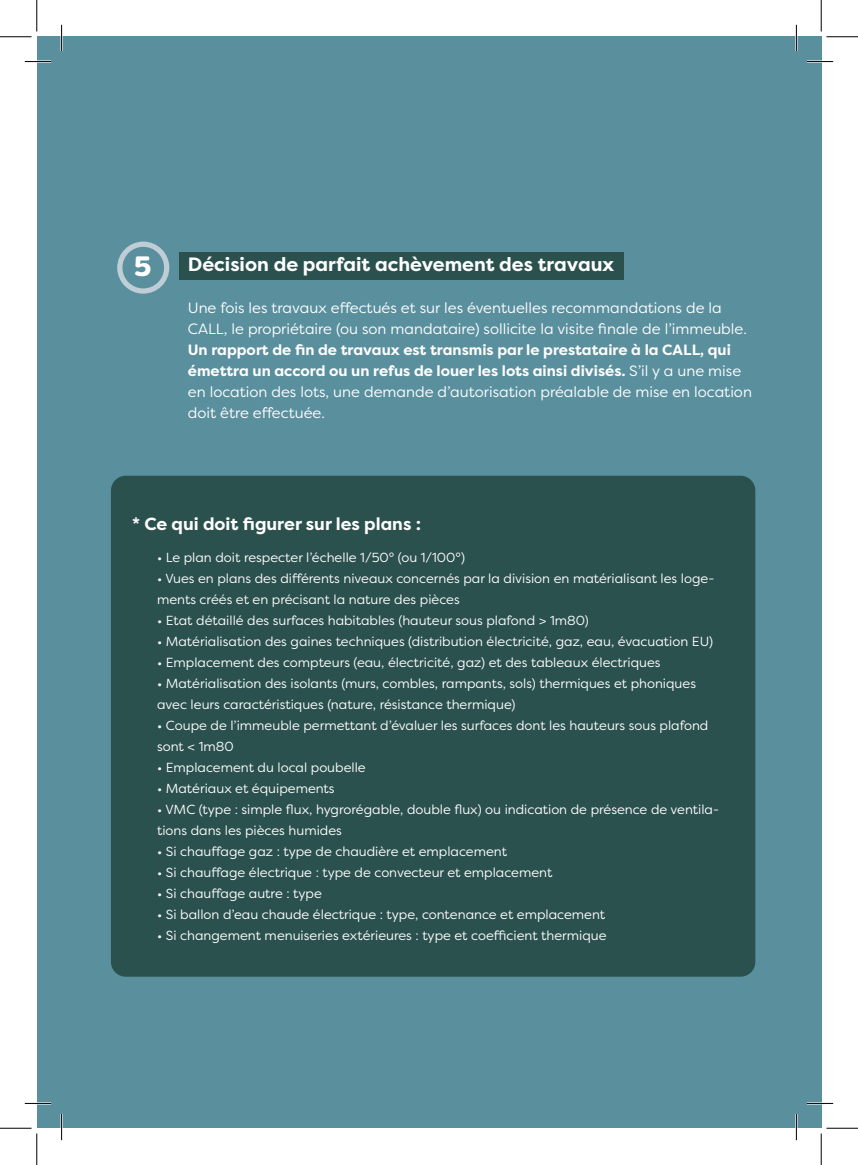
<style>
.page{position:relative;width:858px;height:1165px;background:#fff}
.page>*{position:absolute;margin:0;border:0;box-sizing:border-box;transform-origin:0 0}
.t1{font:900 28px "Filson Soft";color:#fff}
.t2{font:700 19.25px "Filson Pro";color:#fff}
.t3{font:700 17.5px "Filson Pro";color:#fff}
.t4{font:700 14.88px/21px "Filson Pro";color:#fff}
.t5{font:14.88px/21px "Filson Pro";color:#fff}
.t6{font:13.12px/21px "Filson Pro";color:#fff}
.s1{font-weight:400}
</style>
<div class="page">
<div style="left:37px;top:37px;width:784px;height:1091px;background:#5a8f9e"></div>
<svg style="left:117px;top:242px;width:52px;height:52px"></svg>
<div style="left:179px;top:253px;width:444px;height:27px;background:#2b514f"></div>
<div style="left:111px;top:476px;width:644px;height:501px;background:#2b514f;border-radius:15px"></div>
<hr style="left:25px;top:60px;width:26px;height:3px;background:#fff">
<hr style="left:806px;top:60px;width:26px;height:3px;background:#fff">
<hr style="left:25px;top:1102px;width:26px;height:2px;background:#fff">
<hr style="left:806px;top:1102px;width:26px;height:2px;background:#fff">
<hr style="left:60px;top:25px;width:3px;height:26px;background:#fff">
<hr style="left:60px;top:1114px;width:3px;height:26px;background:#fff">
<hr style="left:795px;top:25px;width:2px;height:26px;background:#fff">
<hr style="left:795px;top:1114px;width:2px;height:26px;background:#fff">
<svg style="left:25px;top:61px;width:26px;height:1px"></svg>
<svg style="left:806px;top:61px;width:26px;height:1px"></svg>
<svg style="left:25px;top:1103px;width:26px;height:1px"></svg>
<svg style="left:806px;top:1103px;width:26px;height:1px"></svg>
<svg style="left:61px;top:25px;width:1px;height:26px"></svg>
<svg style="left:61px;top:1114px;width:1px;height:26px"></svg>
<svg style="left:795px;top:25px;width:1px;height:26px"></svg>
<svg style="left:795px;top:1114px;width:1px;height:26px"></svg>
<hr style="left:0;top:36px;width:32px;height:1px;background:#000">
<hr style="left:826px;top:36px;width:31px;height:1px;background:#000">
<hr style="left:0;top:1128px;width:32px;height:1px;background:#000">
<hr style="left:826px;top:1128px;width:31px;height:1px;background:#000">
<hr style="left:36px;top:0;width:1px;height:32px;background:#000">
<hr style="left:36px;top:1133px;width:1px;height:32px;background:#000">
<hr style="left:820px;top:0;width:1px;height:32px;background:#000">
<hr style="left:820px;top:1133px;width:1px;height:32px;background:#000">
<h1 class="t1" style="left:134px;top:249px;width:19px">5</h1>
<h2 class="t2" style="left:188px;top:252px;width:427px">Décision de parfait achèvement des travaux</h2>
<p class="t5" style="left:188px;top:297px;width:560px">Une fois les travaux effectués et sur les éventuelles recommandations de la<br>CALL, le propriétaire (ou son mandataire) sollicite la visite finale de l’immeuble.</p>
<p class="t4" style="left:188px;top:340px;width:565px">Un rapport de fin de travaux est transmis par le prestataire à la CALL, qui émettra un accord ou un refus de louer les lots ainsi divisés. <span class="s1">S’il y a une mise en location des lots, une demande d’autorisation préalable de mise en location doit être effectuée.</span></p>
<h3 class="t3" style="left:132px;top:513px;width:290px">* Ce qui doit figurer sur les plans :</h3>
<p class="t6" style="left:157px;top:546px;width:309px">• Le plan doit respecter l’échelle 1/50° (ou 1/100°)</p>
<p class="t6" style="left:157px;top:567px;width:558px">• Vues en plans des différents niveaux concernés par la division en matérialisant les loge&shy;ments créés et en précisant la nature des pièces</p>
<p class="t6" style="left:157px;top:609px;width:433px">• Etat détaillé des surfaces habitables (hauteur sous plafond &gt; 1m80)</p>
<p class="t6" style="left:157px;top:630px;width:557px">• Matérialisation des gaines techniques (distribution électricité, gaz, eau, évacuation EU)</p>
<p class="t6" style="left:157px;top:651px;width:505px">• Emplacement des compteurs (eau, électricité, gaz) et des tableaux électriques</p>
<p class="t6" style="left:157px;top:672px;width:540px">• Matérialisation des isolants (murs, combles, rampants, sols) thermiques et phoniques avec leurs caractéristiques (nature, résistance thermique)</p>
<p class="t6" style="left:157px;top:714px;width:552px">• Coupe de l’immeuble permettant d’évaluer les surfaces dont les hauteurs sous plafond sont &lt; 1m80</p>
<p class="t6" style="left:157px;top:756px;width:210px">• Emplacement du local poubelle</p>
<p class="t6" style="left:157px;top:777px;width:179px">• Matériaux et équipements</p>
<p class="t6" style="left:157px;top:798px;width:563px">• VMC (type : simple flux, hygrorégable, double flux) ou indication de présence de ventila&shy;tions dans les pièces humides</p>
<p class="t6" style="left:157px;top:840px;width:351px">• Si chauffage gaz : type de chaudière et emplacement</p>
<p class="t6" style="left:157px;top:861px;width:396px">• Si chauffage électrique : type de convecteur et emplacement</p>
<p class="t6" style="left:157px;top:882px;width:166px">• Si chauffage autre : type</p>
<p class="t6" style="left:157px;top:903px;width:449px">• Si ballon d’eau chaude électrique : type, contenance et emplacement</p>
<p class="t6" style="left:157px;top:924px;width:451px">• Si changement menuiseries extérieures : type et coefficient thermique</p>
</div>
